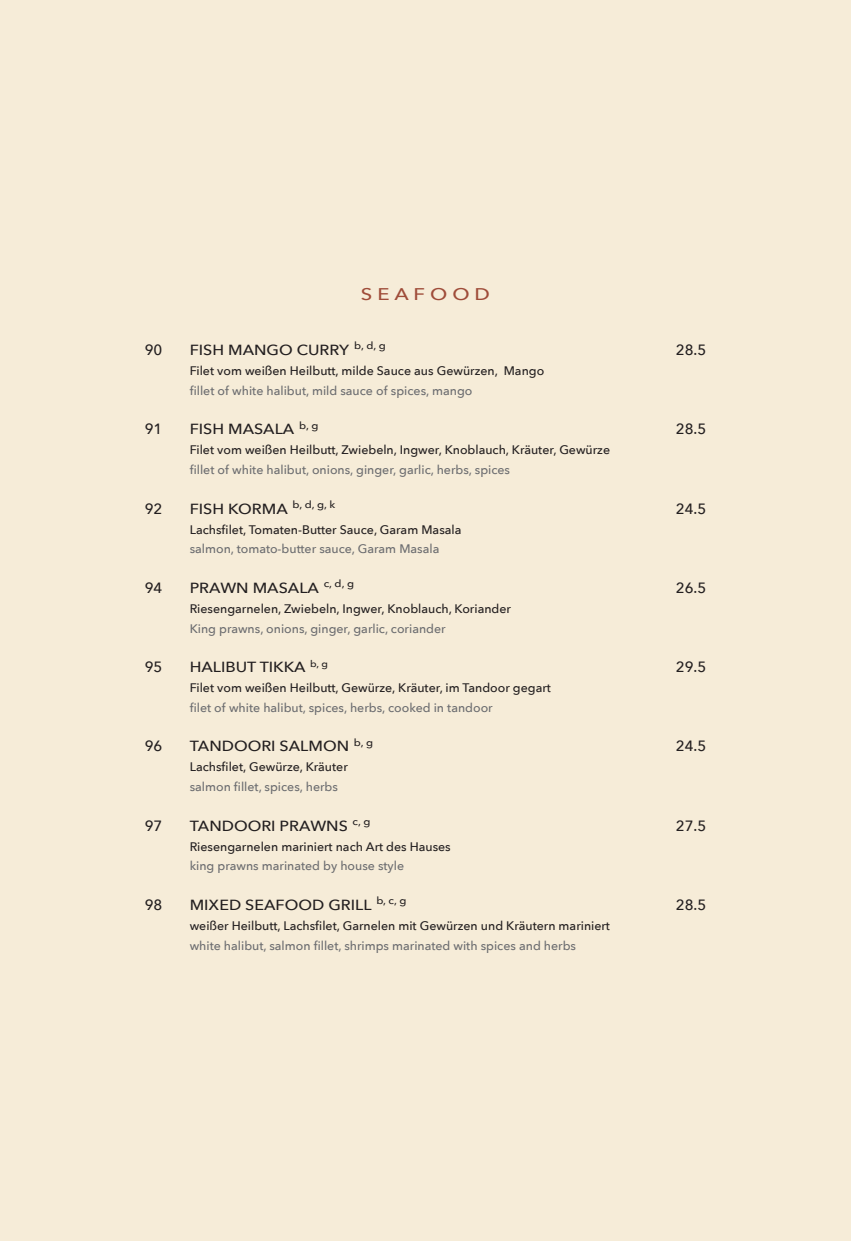
<style>
.page{position:relative;width:851px;height:1241px;background:#fff}
.page>*{position:absolute;margin:0;border:0;box-sizing:border-box;transform-origin:0 0}
.t1{font:500 16.88px "Avenir Next";color:#9f4c39;scale:1.2 1}
.t2{font:500 14.88px "Avenir Next";color:#231f20}
.t3{font:500 14.62px "Avenir Next";color:#231f20;scale:1.1 1}
.t4{font:500 12.38px/19.8px "Avenir Next";color:#231f20}
.t5{font:500 12.38px "Avenir Next";color:#6c6d70}
.s1{color:#6c6d70}
</style>
<div class="page">
<div style="left:0;top:0;width:850px;height:1240px;background:#f6ecd8"></div>
<p class="t1" style="left:361px;top:279px;width:109px">S E A F O O D</p>
<p class="t2" style="left:145px;top:337px;width:19px">90</p>
<p class="t3" style="left:190px;top:337px;width:180px">FISH MANGO CURRY <sup>b,</sup> <sup>d,</sup> <sup>g</sup></p>
<p class="t2" style="left:675px;top:337px;width:32px">28.5</p>
<p class="t4" style="left:190px;top:360px;width:356px">Filet vom weißen Heilbutt, milde Sauce aus Gewürzen, Mango</p>
<p class="t5" style="left:190px;top:380px;width:284px">fillet of white halibut, mild sauce of spices, mango</p>
<p class="t2" style="left:145px;top:416px;width:19px">91</p>
<p class="t3" style="left:190px;top:417px;width:118px">FISH MASALA <sup>b,</sup> <sup>g</sup></p>
<p class="t2" style="left:675px;top:416px;width:32px">28.5</p>
<p class="t4" style="left:190px;top:439px;width:422px">Filet vom weißen Heilbutt, Zwiebeln, Ingwer, Knoblauch, Kräuter, Gewürze <span class="s1">fillet of white halibut, onions, ginger, garlic, herbs, spices</span></p>
<p class="t2" style="left:145px;top:496px;width:19px">92</p>
<p class="t3" style="left:190px;top:496px;width:134px">FISH KORMA <sup>b,</sup> <sup>d,</sup> <sup>g,</sup> <sup>k</sup></p>
<p class="t2" style="left:675px;top:496px;width:32px">24.5</p>
<p class="t4" style="left:190px;top:519px;width:273px">Lachsfilet, Tomaten-Butter Sauce, Garam Masala <span class="s1">salmon, tomato-butter sauce, Garam Masala</span></p>
<p class="t2" style="left:145px;top:575px;width:19px">94</p>
<p class="t3" style="left:190px;top:575px;width:151px">PRAWN MASALA <sup>c,</sup> <sup>d,</sup> <sup>g</sup></p>
<p class="t2" style="left:675px;top:575px;width:32px">26.5</p>
<p class="t4" style="left:190px;top:598px;width:323px">Riesengarnelen, Zwiebeln, Ingwer, Knoblauch, Koriander</p>
<p class="t5" style="left:190px;top:617px;width:257px">King prawns, onions, ginger, garlic, coriander</p>
<p class="t2" style="left:145px;top:654px;width:19px">95</p>
<p class="t3" style="left:190px;top:654px;width:127px">HALIBUT TIKKA <sup>b,</sup> <sup>g</sup></p>
<p class="t2" style="left:675px;top:654px;width:32px">29.5</p>
<p class="t4" style="left:190px;top:677px;width:362px">Filet vom weißen Heilbutt, Gewürze, Kräuter, im Tandoor gegart <span class="s1">filet of white halibut, spices, herbs, cooked in tandoor</span></p>
<p class="t2" style="left:145px;top:733px;width:19px">96</p>
<p class="t3" style="left:190px;top:733px;width:168px">TANDOORI SALMON <sup>b,</sup> <sup>g</sup></p>
<p class="t2" style="left:675px;top:733px;width:32px">24.5</p>
<p class="t4" style="left:190px;top:756px;width:160px">Lachsfilet, Gewürze, Kräuter <span class="s1">salmon fillet, spices, herbs</span></p>
<p class="t2" style="left:145px;top:812px;width:19px">97</p>
<p class="t3" style="left:190px;top:813px;width:166px">TANDOORI PRAWNS <sup>c,</sup> <sup>g</sup></p>
<p class="t2" style="left:675px;top:812px;width:32px">27.5</p>
<p class="t4" style="left:190px;top:835px;width:262px">Riesengarnelen mariniert nach Art des Hauses <span class="s1">king prawns marinated by house style</span></p>
<p class="t2" style="left:145px;top:892px;width:19px">98</p>
<p class="t3" style="left:190px;top:892px;width:198px">MIXED SEAFOOD GRILL <sup>b,</sup> <sup>c,</sup> <sup>g</sup></p>
<p class="t2" style="left:675px;top:892px;width:32px">28.5</p>
<p class="t4" style="left:190px;top:915px;width:421px">weißer Heilbutt, Lachsfilet, Garnelen mit Gewürzen und Kräutern mariniert</p>
<p class="t5" style="left:190px;top:934px;width:388px">white halibut, salmon fillet, shrimps marinated with spices and herbs</p>
</div>
